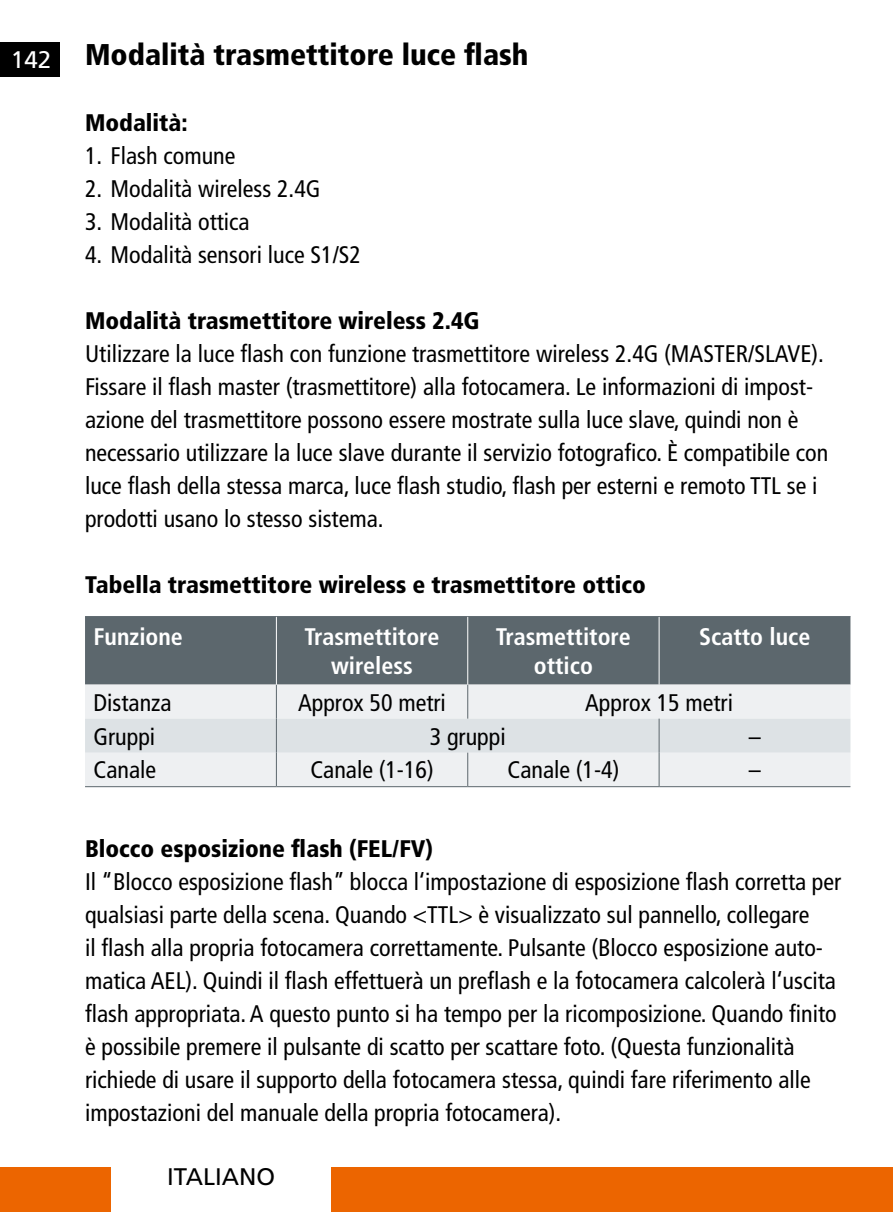
<style>
.page{position:relative;width:893px;height:1212px;background:#fff}
.page>*{position:absolute;margin:0;border:0;box-sizing:border-box;transform-origin:0 0}
.t1{font:900 condensed 30px "Frutiger LT";color:#000}
.t2{font:condensed 24px/33px "Frutiger LT";color:#000}
.t3{font:900 condensed 24px "Frutiger LT";color:#000}
.t4{font:700 condensed 24px/28.8px "Frutiger LT";color:#fff;text-align:center}
.t5{font:24px "Frutiger LT";color:#000}
</style>
<div class="page">
<div style="left:331px;top:1167px;width:562px;height:45px;background:#ec6500"></div>
<div style="left:0;top:1167px;width:111px;height:45px;background:#ec6500"></div>
<div style="left:0;top:43px;width:60px;height:34px;background:#000"></div>
<div style="left:85px;top:617px;width:765px;height:68px;background:#5c676d"></div>
<div style="left:85px;top:685px;width:765px;height:101px;background:#eef0f2"></div>
<div style="left:85px;top:719px;width:765px;height:34px;background:#dde2e5"></div>
<hr style="left:276px;top:616px;width:192px;height:1px;background:#5c676d">
<hr style="left:468px;top:616px;width:191px;height:1px;background:#5c676d">
<hr style="left:659px;top:616px;width:191px;height:1px;background:#5c676d">
<hr style="left:85px;top:616px;width:191px;height:1px;background:#5c676d">
<hr style="left:85px;top:786px;width:191px;height:1px;background:#5c676d">
<hr style="left:276px;top:786px;width:192px;height:1px;background:#5c676d">
<hr style="left:468px;top:786px;width:191px;height:1px;background:#5c676d">
<hr style="left:659px;top:786px;width:191px;height:1px;background:#5c676d">
<hr style="left:276px;top:685px;width:1px;height:34px;background:#5c676d">
<hr style="left:276px;top:719px;width:1px;height:34px;background:#5c676d">
<hr style="left:276px;top:753px;width:1px;height:33px;background:#5c676d">
<hr style="left:467px;top:685px;width:1px;height:34px;background:#5c676d">
<hr style="left:467px;top:753px;width:1px;height:33px;background:#5c676d">
<hr style="left:659px;top:719px;width:1px;height:34px;background:#5c676d">
<hr style="left:659px;top:753px;width:1px;height:33px;background:#5c676d">
<hr style="left:276px;top:617px;width:1px;height:68px;background:#fff">
<hr style="left:467px;top:617px;width:1px;height:68px;background:#fff">
<hr style="left:659px;top:617px;width:1px;height:68px;background:#fff">
<p class="t1" style="left:11px;top:37px;width:519px"><sub>142</sub> Modalità trasmettitore luce flash</p>
<p class="t3" style="left:85px;top:108px;width:104px">Modalità:</p>
<p class="t2" style="left:85px;top:139px;width:152px">1. Flash comune</p>
<p class="t2" style="left:85px;top:172px;width:237px">2. Modalità wireless 2.4G</p>
<p class="t2" style="left:85px;top:205px;width:166px">3. Modalità ottica</p>
<p class="t2" style="left:85px;top:238px;width:278px">4. Modalità sensori luce S1/S2</p>
<p class="t3" style="left:85px;top:306px;width:396px">Modalità trasmettitore wireless 2.4G</p>
<p class="t2" style="left:85px;top:337px;width:745px">Utilizzare la luce flash con funzione trasmettitore wireless 2.4G (MASTER/SLAVE).<br>Fissare il flash master (trasmettitore) alla fotocamera. Le informazioni di impost&shy;azione del trasmettitore possono essere mostrate sulla luce slave, quindi non è necessario utilizzare la luce slave durante il servizio fotografico. È compatibile con luce flash della stessa marca, luce flash studio, flash per esterni e remoto TTL se i prodotti usano lo stesso sistema.</p>
<p class="t3" style="left:85px;top:570px;width:562px">Tabella trasmettitore wireless e trasmettitore ottico</p>
<p class="t4" style="left:94px;top:623px;width:91px">Funzione</p>
<p class="t4" style="left:305px;top:623px;width:136px">Trasmettitore wireless</p>
<p class="t4" style="left:496px;top:623px;width:136px">Trasmettitore ottico</p>
<p class="t4" style="left:699px;top:623px;width:113px">Scatto luce</p>
<p class="t2" style="left:94px;top:686px;width:80px">Distanza</p>
<p class="t2" style="left:298px;top:686px;width:149px">Approx 50 metri</p>
<p class="t2" style="left:585px;top:686px;width:149px">Approx 15 metri</p>
<p class="t2" style="left:94px;top:720px;width:63px">Gruppi</p>
<p class="t2" style="left:430px;top:720px;width:77px">3 gruppi</p>
<p class="t2" style="left:749px;top:720px;width:13px">–</p>
<p class="t2" style="left:94px;top:754px;width:64px">Canale</p>
<p class="t2" style="left:310px;top:754px;width:125px">Canale (1-16)</p>
<p class="t2" style="left:507px;top:754px;width:113px">Canale (1-4)</p>
<p class="t2" style="left:749px;top:754px;width:13px">–</p>
<p class="t3" style="left:85px;top:834px;width:350px">Blocco esposizione flash (FEL/FV)</p>
<p class="t2" style="left:85px;top:865px;width:758px">Il “Blocco esposizione flash” blocca l‘impostazione di esposizione flash corretta per qualsiasi parte della scena. Quando &lt;TTL&gt; è visualizzato sul pannello, collegare<br>il flash alla propria fotocamera correttamente. Pulsante (Blocco esposizione auto&shy;matica AEL). Quindi il flash effettuerà un preflash e la fotocamera calcolerà l‘uscita flash appropriata. A questo punto si ha tempo per la ricomposizione. Quando finito è possibile premere il pulsante di scatto per scattare foto. (Questa funzionalità richiede di usare il supporto della fotocamera stessa, quindi fare riferimento alle impostazioni del manuale della propria fotocamera).</p>
<p class="t5" style="left:167px;top:1162px;width:110px">ITALIANO</p>
</div>
